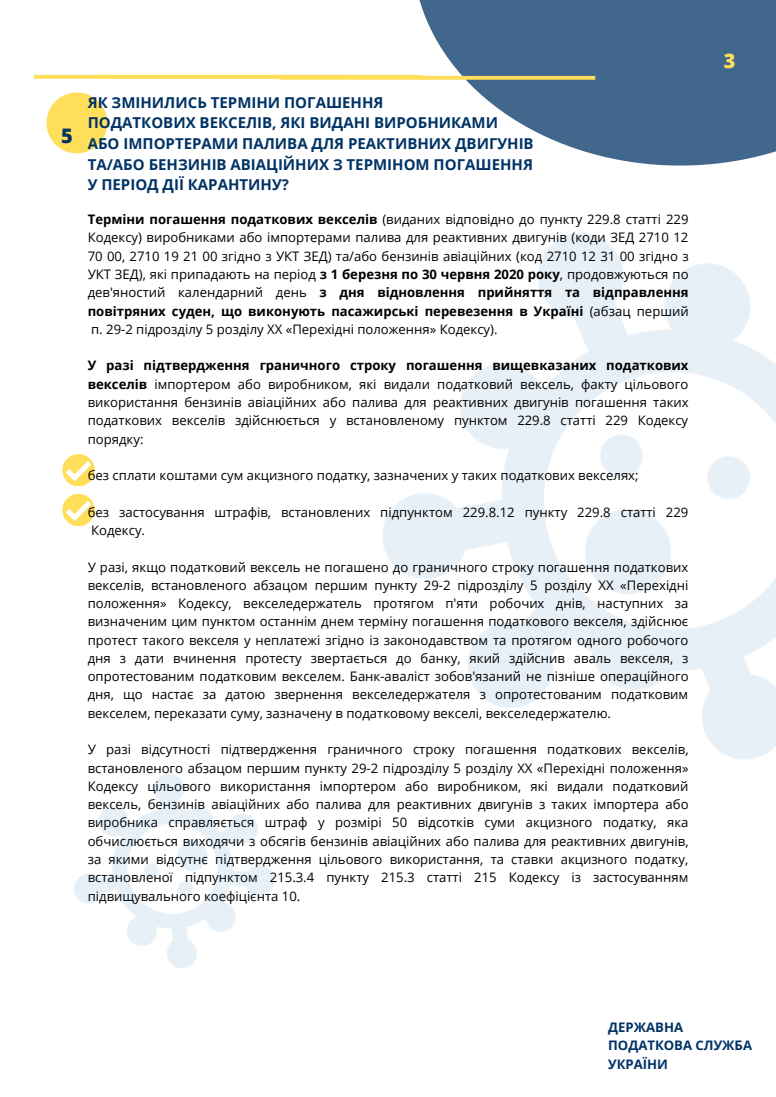
<style>
.page{position:relative;width:776px;height:1097px;background:#fff}
.page>*{position:absolute;margin:0;border:0;box-sizing:border-box;transform-origin:0 0}
.t1{font:800 20px "Open Sans";color:#ffde59}
.t2{font:800 20px "Open Sans";color:#036}
.t3{font:700 15px/20.6px "Open Sans";color:#036}
.t4{font:13.12px/18.2px "Open Sans";color:#000;text-align:justify}
.t5{font:700 13.12px/18.2px "Open Sans";color:#036}
.s1{font-weight:700}
</style>
<div class="page">
<svg style="left:413px;top:0;width:363px;height:166px;fill:#41678d"></svg>
<svg style="left:46px;top:92px;width:61px;height:61px"></svg>
<svg style="left:34px;top:75px;width:561px;height:5px"></svg>
<svg style="left:62px;top:454px;width:33px;height:32px"></svg>
<svg style="left:62px;top:494px;width:33px;height:32px"></svg>
<img style="left:74px;top:774px;width:201px;height:194px">
<h1 class="t2" style="left:61px;top:122px;width:13px">5</h1>
<p class="t3" style="left:88px;top:92px;width:447px">ЯК ЗМІНИЛИСЬ ТЕРМІНИ ПОГАШЕННЯ<br>ПОДАТКОВИХ ВЕКСЕЛІВ, ЯКІ ВИДАНІ ВИРОБНИКАМИ<br>АБО ІМПОРТЕРАМИ ПАЛИВА ДЛЯ РЕАКТИВНИХ ДВИГУНІВ ТА/АБО БЕНЗИНІВ АВІАЦІЙНИХ З ТЕРМІНОМ ПОГАШЕННЯ У ПЕРІОД ДІЇ КАРАНТИНУ?</p>
<p class="t4" style="left:88px;top:210px;width:602px"><span class="s1">Терміни погашення податкових векселів</span> (виданих відповідно до пункту 229.8 статті 229<br>Кодексу) виробниками або імпортерами палива для реактивних двигунів (коди ЗЕД 2710 12<br>70 00, 2710 19 21 00 згідно з УКТ ЗЕД) та/або бензинів авіаційних (код 2710 12 31 00 згідно з УКТ ЗЕД), які припадають на період <span class="s1">з 1 березня по 30 червня 2020 року</span>, продовжуються по дев'яностий календарний день <span class="s1">з дня відновлення прийняття та відправлення повітряних суден, що виконують пасажирські перевезення в Україні</span> (абзац перший п. 29-2 підрозділу 5 розділу ХХ «Перехідні положення» Кодексу).</p>
<p class="t4" style="left:88px;top:356px;width:602px"><span class="s1">У разі підтвердження граничного строку погашення вищевказаних податкових векселів</span> імпортером або виробником, які видали податковий вексель, факту цільового використання бензинів авіаційних або палива для реактивних двигунів погашення таких податкових векселів здійснюється у встановленому пунктом 229.8 статті 229 Кодексу порядку:</p>
<p class="t4" style="left:88px;top:466px;width:552px">без сплати коштами сум акцизного податку, зазначених у таких податкових векселях;</p>
<p class="t4" style="left:88px;top:502px;width:602px">без застосування штрафів, встановлених підпунктом 229.8.12 пункту 229.8 статті 229<br>Кодексу.</p>
<p class="t4" style="left:88px;top:557px;width:602px">У разі, якщо податковий вексель не погашено до граничного строку погашення податкових векселів, встановленого абзацом першим пункту 29-2 підрозділу 5 розділу ХХ «Перехідні положення» Кодексу, векселедержатель протягом п'яти робочих днів, наступних за визначеним цим пунктом останнім днем терміну погашення податкового векселя, здійснює протест такого векселя у неплатежі згідно із законодавством та протягом одного робочого дня з дати вчинення протесту звертається до банку, який здійснив аваль векселя, з опротестованим податковим векселем. Банк-аваліст зобов'язаний не пізніше операційного дня, що настає за датою звернення векселедержателя з опротестованим податковим векселем, переказати суму, зазначену в податковому векселі, векселедержателю.</p>
<p class="t4" style="left:88px;top:740px;width:602px">У разі відсутності підтвердження граничного строку погашення податкових векселів, встановленого абзацом першим пункту 29-2 підрозділу 5 розділу ХХ «Перехідні положення» Кодексу цільового використання імпортером або виробником, які видали податковий вексель, бензинів авіаційних або палива для реактивних двигунів з таких імпортера або виробника справляється штраф у розмірі 50 відсотків суми акцизного податку, яка обчислюється виходячи з обсягів бензинів авіаційних або палива для реактивних двигунів, за якими відсутнє підтвердження цільового використання, та ставки акцизного податку, встановленої підпунктом 215.3.4 пункту 215.3 статті 215 Кодексу із застосуванням підвищувального коефіцієнта 10.</p>
<h1 class="t1" style="left:724px;top:47px;width:13px">3</h1>
<p class="t5" style="left:608px;top:1018px;width:145px">ДЕРЖАВНА<br>ПОДАТКОВА СЛУЖБА<br>УКРАЇНИ</p>
</div>
